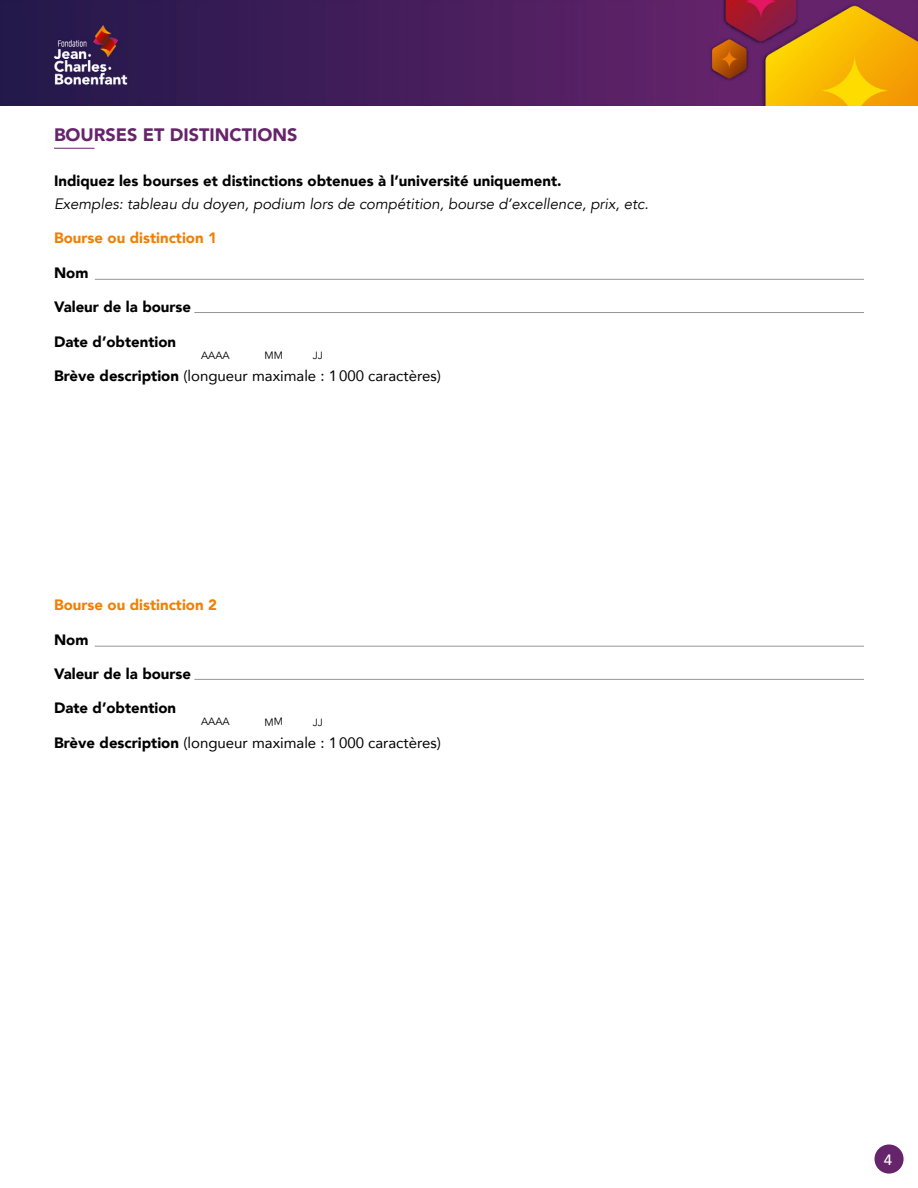
<style>
.page{position:relative;width:918px;height:1188px;background:#fff}
.page>*{position:absolute;margin:0;border:0;box-sizing:border-box;transform-origin:0 0}
.t1{font:900 18px "Avenir";color:#66246b}
.t2{font:900 15px "Avenir";color:#000}
.t3{font:15px "Avenir";color:#000}
.t4{font:italic 15px "Avenir";color:#000}
.t5{font:900 15px "Avenir";color:#f08005}
.t6{font:500 15px "Avenir";color:#fff}
.t7{font:10.5px "Avenir";color:#000}
.s1{font-weight:900}
</style>
<div class="page">
<div style="left:875px;top:1145px;width:29px;height:29px;background:#66246b;border-radius:50%"></div>
<hr style="left:54px;top:148px;width:40px;height:1px;background:#66246b">
<img style="left:0;top:0;width:918px;height:106px">
<hr style="left:95px;top:279px;width:769px;height:1px;background:#939598">
<hr style="left:194px;top:312px;width:670px;height:1px;background:#939598">
<hr style="left:95px;top:646px;width:769px;height:1px;background:#939598">
<hr style="left:194px;top:679px;width:670px;height:1px;background:#939598">
<p class="t1" style="left:54px;top:119px;width:245px">BOURSES ET DISTINCTIONS</p>
<p class="t2" style="left:54px;top:168px;width:509px">Indiquez les bourses et distinctions obtenues à l’université uniquement.</p>
<p class="t4" style="left:54px;top:195px;width:596px">Exemples: tableau du doyen, podium lors de compétition, bourse d’excellence, prix, etc.</p>
<p class="t5" style="left:54px;top:225px;width:165px">Bourse ou distinction 1</p>
<p class="t2" style="left:54px;top:259px;width:36px">Nom</p>
<p class="t2" style="left:54px;top:294px;width:139px">Valeur de la bourse</p>
<p class="t2" style="left:54px;top:328px;width:124px">Date d’obtention</p>
<p class="t3" style="left:54px;top:364px;width:389px"><span class="s1">Brève description</span> (longueur maximale : 1000 caractères)</p>
<p class="t7" style="left:201px;top:349px;width:30px">AAAA</p>
<p class="t7" style="left:313px;top:349px;width:12px">JJ</p>
<p class="t5" style="left:54px;top:592px;width:165px">Bourse ou distinction 2</p>
<p class="t2" style="left:54px;top:626px;width:36px">Nom</p>
<p class="t2" style="left:54px;top:661px;width:139px">Valeur de la bourse</p>
<p class="t2" style="left:54px;top:695px;width:124px">Date d’obtention</p>
<p class="t3" style="left:54px;top:731px;width:389px"><span class="s1">Brève description</span> (longueur maximale : 1000 caractères)</p>
<p class="t7" style="left:201px;top:716px;width:30px">AAAA</p>
<p class="t7" style="left:313px;top:716px;width:12px">JJ</p>
<p class="t6" style="left:884px;top:1147px;width:10px">4</p>
</div>
